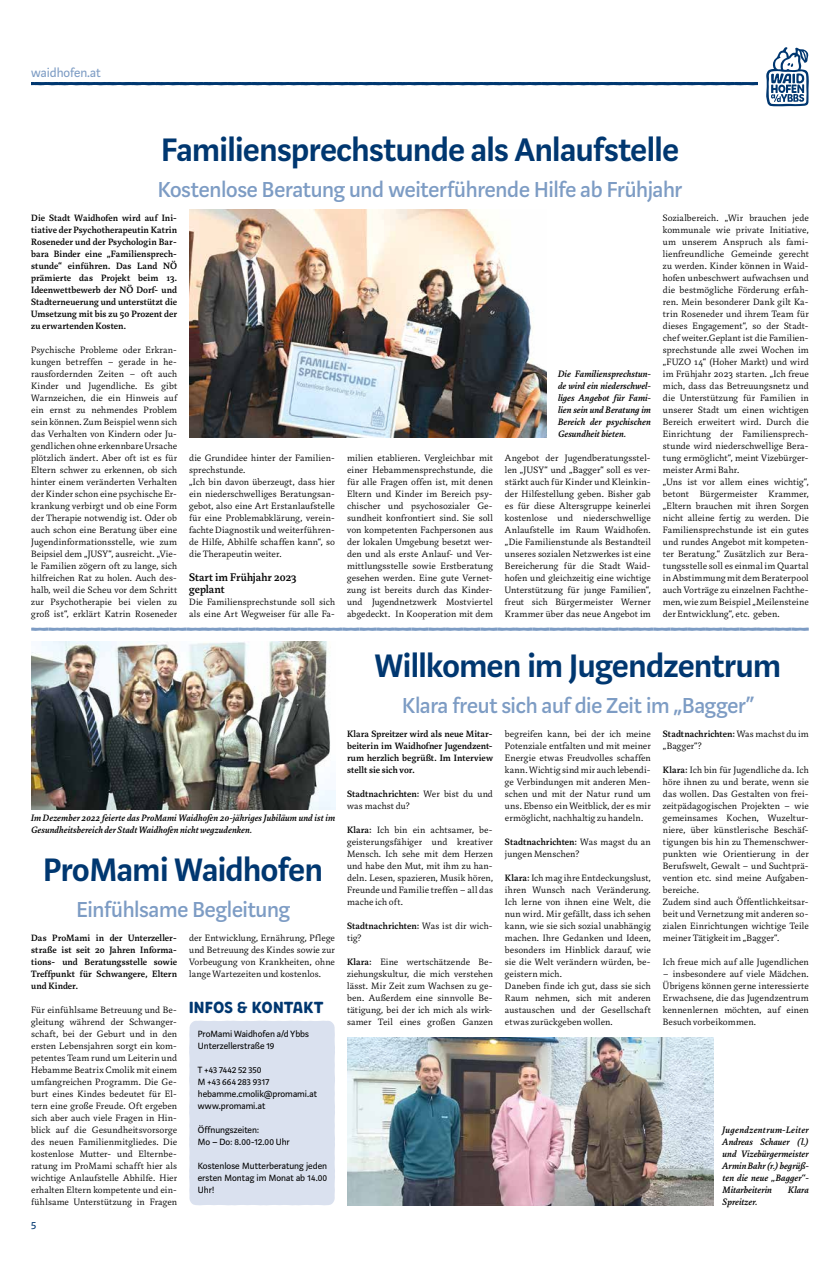
<style>
.page{position:relative;width:840px;height:1273px;background:#fff}
.page>*{position:absolute;margin:0;border:0;box-sizing:border-box;transform-origin:0 0}
.t1{font:600 36px "Marat Sans";letter-spacing:-.01em;color:#003770}
.t2{font:500 24px "Marat Sans";letter-spacing:-.01em;color:#7d9cc4}
.t3{font:16px "Andri";color:#003770}
.t4{font:14px "Marat Sans";color:#7d9cc4}
.t5{font:500 12px/12px "Marat";letter-spacing:.005em;color:#000}
.t6{font:12px "Marat Sans";color:#003770}
.t7{font:300 10px/12px "Marat";letter-spacing:.01em;color:#000;text-align:justify}
.t8{font:500 10px/12px "Marat";letter-spacing:.005em;color:#000;text-align:justify}
.t9{font:italic 500 10px/12px "Marat";letter-spacing:.01em;color:#000;text-align:justify}
.t10{font:10px/12px "Marat Sans";color:#000}
.s1{font-weight:500}
</style>
<div class="page">
<svg style="left:31px;top:82px;width:726px;height:3px;background:#033971"></svg>
<svg style="left:766px;top:47px;width:42px;height:59px"></svg>
<img style="left:189px;top:209px;width:357px;height:228px">
<svg style="left:31px;top:627px;width:777px;height:4px;background:#9eb5d3"></svg>
<img style="left:31px;top:641px;width:304px;height:168px">
<img style="left:347px;top:1037px;width:366px;height:168px">
<div style="left:189px;top:1020px;width:146px;height:185px;background:#dae1ef"></div>
<h3 class="t4" style="left:31px;top:65px;width:71px">waidhofen.at</h3>
<h1 class="t1" style="left:161px;top:131px;width:519px">Familiensprechstunde als Anlaufstelle</h1>
<h2 class="t2" style="left:158px;top:177px;width:525px">Kostenlose Beratung und weiterführende Hilfe ab Frühjahr</h2>
<p class="t8" style="left:31px;top:212px;width:147px">Die Stadt Waidhofen wird auf Ini&shy;tiative der Psychotherapeutin Katrin Roseneder und der Psychologin Bar&shy;bara Binder eine „Familiensprech&shy;stunde“ einführen. Das Land NÖ prämierte das Projekt beim 13.<br>Ideenwettbewerb der NÖ Dorf- und Stadterneuerung und unterstützt die Umsetzung mit bis zu 50 Prozent der zu erwartenden Kosten.</p>
<p class="t7" style="left:31px;top:344px;width:147px">Psychische Probleme oder Erkran&shy;kungen betreffen – gerade in he&shy;rausfordernden Zeiten – oft auch Kinder und Jugendliche. Es gibt Warnzeichen, die ein Hinweis auf ein ernst zu nehmendes Problem sein können. Zum Beispiel wenn sich das Verhalten von Kindern oder Ju&shy;gendlichen ohne erkennbare Ursache plötzlich ändert. Aber oft ist es für Eltern schwer zu erkennen, ob sich hinter einem veränderten Verhalten der Kinder schon eine psychische Er&shy;krankung verbirgt und ob eine Form der Therapie notwendig ist. Oder ob auch schon eine Beratung über eine Jugendinformationsstelle, wie zum Beipsiel dem „JUSY“, ausreicht. „Vie&shy;le Familien zögern oft zu lange, sich hilfreichen Rat zu holen. Auch des&shy;halb, weil die Scheu vor dem Schritt zur Psychotherapie bei vielen zu groß ist“, erklärt Katrin Roseneder</p>
<p class="t7" style="left:662px;top:212px;width:147px;text-align:left">Sozialbereich. „Wir brauchen jede kommunale wie private Initiative, um unserem Anspruch als fami&shy;lienfreundliche Gemeinde gerecht zu werden. Kinder können in Waid&shy;hofen unbeschwert aufwachsen und die bestmögliche Förderung erfah&shy;ren. Mein besonderer Dank gilt Ka&shy;trin Roseneder und ihrem Team für dieses Engagement“, so der Stadt&shy;chef weiter.Geplant ist die Familien&shy;sprechstunde alle zwei Wochen im „FUZO 14“ (Hoher Markt) und wird im Frühjahr 2023 starten. „Ich freue mich, dass das Betreuungsnetz und die Unterstützung für Familien in unserer Stadt um einen wichtigen Bereich erweitert wird. Durch die Einrichtung der Familiensprech&shy;stunde wird niederschwellige Bera&shy;tung ermöglicht“, meint Vizebürger&shy;meister Armi Bahr.<br>„Uns ist vor allem eines wichtig“, betont Bürgermeister Krammer, „Eltern brauchen mit ihren Sorgen nicht alleine fertig zu werden. Die Familiensprechstunde ist ein gutes und rundes Angebot mit kompeten&shy;ter Beratung.“ Zusätzlich zur Bera&shy;tungsstelle soll es einmal im Quartal in Abstimmung mit dem Beraterpool auch Vorträge zu einzelnen Fachthe&shy;men, wie zum Beispiel „Meilensteine der Entwicklung“, etc. geben.</p>
<p class="t9" style="left:557px;top:368px;width:94px">Die Familiensprechstun&shy;de wird ein niederschwel&shy;liges Angebot für Fami&shy;lien sein und Beratung im Bereich der psychischen Gesundheit bieten.</p>
<p class="t7" style="left:347px;top:452px;width:147px">milien etablieren. Vergleichbar mit einer Hebammensprechstunde, die für alle Fragen offen ist, mit denen Eltern und Kinder im Bereich psy&shy;chischer und psychosozialer Ge&shy;sundheit konfrontiert sind. Sie soll von kompetenten Fachpersonen aus der lokalen Umgebung besetzt wer&shy;den und als erste Anlauf- und Ver&shy;mittlungsstelle sowie Erstberatung gesehen werden. Eine gute Vernet&shy;zung ist bereits durch das Kinder&shy;und Jugendnetzwerk Mostviertel abgedeckt. In Kooperation mit dem</p>
<p class="t7" style="left:504px;top:452px;width:147px">Angebot der Jugendberatungsstel&shy;len „JUSY“ und „Bagger“ soll es ver&shy;stärkt auch für Kinder und Kleinkin&shy;der Hilfestellung geben. Bisher gab es für diese Altersgruppe keinerlei kostenlose und niederschwellige Anlaufstelle im Raum Waidhofen. „Die Familienstunde als Bestandteil unseres sozialen Netzwerkes ist eine Bereicherung für die Stadt Waid&shy;hofen und gleichzeitig eine wichtige Unterstützung für junge Familien“, freut sich Bürgermeister Werner Krammer über das neue Angebot im</p>
<p class="t7" style="left:189px;top:452px;width:147px;text-align:left">die Grundidee hinter der Familien&shy;sprechstunde.<br>„Ich bin davon überzeugt, dass hier ein niederschwelliges Beratungsan&shy;gebot, also eine Art Erstanlaufstelle für eine Problemabklärung, verein&shy;fachte Diagnostik und weiterführen&shy;de Hilfe, Abhilfe schaffen kann“, so die Therapeutin weiter.</p>
<p class="t5" style="left:189px;top:572px;width:109px">Start im Frühjahr 2023 geplant</p>
<p class="t7" style="left:189px;top:596px;width:147px">Die Familiensprechstunde soll sich als eine Art Wegweiser für alle Fa-</p>
<p class="t9" style="left:31px;top:812px;width:305px">Im Dezember 2022 feierte das ProMami Waidhofen 20-jähriges Jubiläum und ist im<br>Gesundheitsbereich der Stadt Waidhofen nicht wegzudenken.</p>
<h1 class="t1" style="left:43px;top:851px;width:281px">ProMami Waidhofen</h1>
<h2 class="t2" style="left:76px;top:897px;width:215px">Einfühlsame Begleitung</h2>
<p class="t8" style="left:31px;top:932px;width:147px">Das ProMami in der Unterzeller&shy;straße ist seit 20 Jahren Informa&shy;tions- und Beratungsstelle sowie Treffpunkt für Schwangere, Eltern und Kinder.</p>
<p class="t7" style="left:31px;top:1004px;width:147px">Für einfühlsame Betreuung und Be&shy;gleitung während der Schwanger&shy;schaft, bei der Geburt und in den ersten Lebensjahren sorgt ein kom&shy;petentes Team rund um Leiterin und Hebamme Beatrix Cmolik mit einem umfangreichen Programm. Die Ge&shy;burt eines Kindes bedeutet für El&shy;tern eine große Freude. Oft ergeben sich aber auch viele Fragen in Hin&shy;blick auf die Gesundheitsvorsorge des neuen Familienmitgliedes. Die kostenlose Mutter- und Elternbe&shy;ratung im ProMami schafft hier als wichtige Anlaufstelle Abhilfe. Hier erhalten Eltern kompetente und ein&shy;fühlsame Unterstützung in Fragen</p>
<p class="t6" style="left:31px;top:1219px;width:7px">5</p>
<p class="t7" style="left:189px;top:932px;width:147px">der Entwicklung, Ernährung, Pflege und Betreuung des Kindes sowie zur Vorbeugung von Krankheiten, ohne lange Wartezeiten und kostenlos.</p>
<h3 class="t3" style="left:189px;top:998px;width:136px">INFOS &amp; KONTAKT</h3>
<p class="t10" style="left:198px;top:1028px;width:113px">ProMami Waidhofen a/d Ybbs<br>Unterzellerstraße 19</p>
<p class="t10" style="left:198px;top:1064px;width:121px">T +43 7442 52 350<br>M +43 664 283 9317 hebamme.cmolik@promami.at www.promami.at</p>
<p class="t10" style="left:198px;top:1124px;width:93px">Öffnungszeiten:<br>Mo – Do: 8.00-12.00 Uhr</p>
<p class="t10" style="left:198px;top:1160px;width:131px;text-align:justify">Kostenlose Mutterberatung jeden ersten Montag im Monat ab 14.00<br>Uhr!</p>
<h1 class="t1" style="left:374px;top:647px;width:407px">Willkomen im Jugendzentrum</h1>
<h2 class="t2" style="left:402px;top:693px;width:353px">Klara freut sich auf die Zeit im „Bagger“</h2>
<p class="t8" style="left:347px;top:728px;width:147px">Klara Spreitzer wird als neue Mitar&shy;beiterin im Waidhofner Jugendzent&shy;rum herzlich begrüßt. Im Interview stellt sie sich vor.</p>
<p class="t7" style="left:347px;top:788px;width:147px"><span class="s1">Stadtnachrichten:</span> Wer bist du und was machst du?</p>
<p class="t7" style="left:347px;top:824px;width:147px"><span class="s1">Klara:</span> Ich bin ein achtsamer, be&shy;geisterungsfähiger und kreativer Mensch. Ich sehe mit dem Herzen und habe den Mut, mit ihm zu han&shy;deln. Lesen, spazieren, Musik hören, Freunde und Familie treffen – all das mache ich oft.</p>
<p class="t7" style="left:347px;top:920px;width:147px"><span class="s1">Stadtnachrichten:</span> Was ist dir wich&shy;tig?</p>
<p class="t7" style="left:347px;top:956px;width:147px"><span class="s1">Klara:</span> Eine wertschätzende Be&shy;ziehungskultur, die mich verstehen lässt. Mir Zeit zum Wachsen zu ge&shy;ben. Außerdem eine sinnvolle Be&shy;tätigung, bei der ich mich als wirk&shy;samer Teil eines großen Ganzen</p>
<p class="t7" style="left:504px;top:728px;width:147px">begreifen kann, bei der ich meine Potenziale entfalten und mit meiner Energie etwas Freudvolles schaffen kann. Wichtig sind mir auch lebendi&shy;ge Verbindungen mit anderen Men&shy;schen und mit der Natur rund um uns. Ebenso ein Weitblick, der es mir ermöglicht, nachhaltig zu handeln.</p>
<p class="t7" style="left:504px;top:836px;width:147px"><span class="s1">Stadtnachrichten:</span> Was magst du an jungen Menschen?</p>
<p class="t7" style="left:504px;top:872px;width:147px;text-align:left"><span class="s1">Klara:</span> Ich mag ihre Entdeckungslust, ihren Wunsch nach Veränderung.<br>Ich lerne von ihnen eine Welt, die nun wird. Mir gefällt, dass ich sehen kann, wie sie sich sozial unabhängig machen. Ihre Gedanken und Ideen, besonders im Hinblick darauf, wie sie die Welt verändern würden, be&shy;geistern mich.<br>Daneben finde ich gut, dass sie sich<br>Raum nehmen, sich mit anderen austauschen und der Gesellschaft etwas zurückgeben wollen.</p>
<p class="t7" style="left:662px;top:728px;width:147px"><span class="s1">Stadtnachrichten:</span> Was machst du im „Bagger“?</p>
<p class="t7" style="left:662px;top:764px;width:147px;text-align:left"><span class="s1">Klara:</span> Ich bin für Jugendliche da. Ich höre ihnen zu und berate, wenn sie das wollen. Das Gestalten von frei&shy;zeitpädagogischen Projekten – wie gemeinsames Kochen, Wuzeltur&shy;niere, über künstlerische Beschäf&shy;tigungen bis hin zu Themenschwer&shy;punkten wie Orientierung in der Berufswelt, Gewalt – und Suchtprä&shy;vention etc. sind meine Aufgaben&shy;bereiche.<br>Zudem sind auch Öffentlichkeitsar&shy;beit und Vernetzung mit anderen so&shy;zialen Einrichtungen wichtige Teile meiner Tätigkeit im „Bagger“.</p>
<p class="t7" style="left:662px;top:956px;width:147px">Ich freue mich auf alle Jugendlichen</p>
<p class="t7" style="left:662px;top:968px;width:147px">– insbesondere auf viele Mädchen.<br>Übrigens können gerne interessierte Erwachsene, die das Jugendzentrum kennenlernen möchten, auf einen Besuch vorbeikommen.</p>
<p class="t9" style="left:722px;top:1124px;width:88px">Jugendzentrum-Leiter Andreas Schauer (l.) und Vizebürgermeister Armin Bahr (r.) begrüß&shy;ten die neue „Bagger“- Mitarbeiterin</p>
<p class="t9" style="left:787px;top:1184px;width:22px">Klara</p>
<p class="t9" style="left:722px;top:1196px;width:36px">Spreitzer.</p>
</div>
